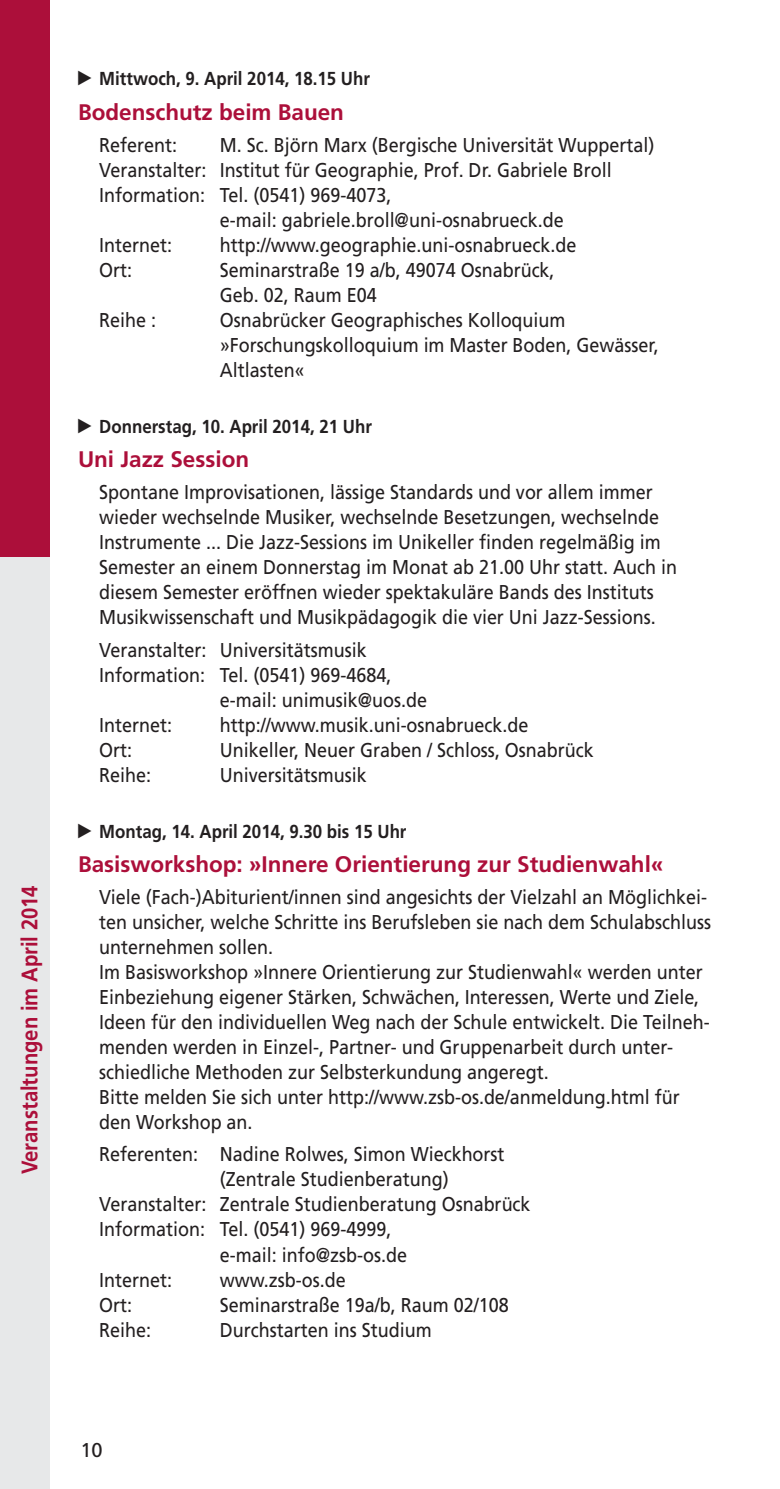
<style>
.page{position:relative;width:780px;height:1489px;background:#fff}
.page>*{position:absolute;margin:0;border:0;box-sizing:border-box;transform-origin:0 0}
.t1{font:700 22.5px "Frutiger";color:#ac0f3a}
.t2{font:700 22.5px "Frutiger";color:#ac0f3a;scale:.9 1}
.t3{font:20px/25px "Frutiger";color:#231f20;scale:.9 1}
.t4{font:20px "Frutiger";color:#231f20}
.t5{font:700 18.75px "Frutiger";color:#231f20;scale:.9 1}
</style>
<div class="page">
<div style="left:0;top:0;width:50px;height:567px;background:#ac0f3a"></div>
<div style="left:0;top:556px;width:50px;height:932px;background:#e7e8e9"></div>
<p class="t2" style="left:21px;top:1174px;width:322px;rotate:-90deg">Veranstaltungen im April 2014</p>
<p class="t5" style="left:99px;top:71px;width:302px">Mittwoch, 9. April 2014, 18.15 Uhr</p>
<p class="t1" style="left:78px;top:103px;width:267px">Bodenschutz beim Bauen</p>
<p class="t3" style="left:99px;top:134px;width:88px">Referent:</p>
<p class="t3" style="left:220px;top:134px;width:484px">M. Sc. Björn Marx (Bergische Universität Wuppertal)</p>
<p class="t3" style="left:99px;top:159px;width:571px">Veranstalter: Institut für Geographie, Prof. Dr. Gabriele Broll</p>
<p class="t3" style="left:99px;top:184px;width:326px">Information: Tel. (0541) 969-4073,</p>
<p class="t3" style="left:220px;top:209px;width:384px">e-mail: gabriele.broll@uni-osnabrueck.de</p>
<p class="t3" style="left:99px;top:234px;width:83px">Internet:</p>
<p class="t3" style="left:220px;top:234px;width:398px">http://www.geographie.uni-osnabrueck.de</p>
<p class="t3" style="left:99px;top:259px;width:38px">Ort:</p>
<p class="t3" style="left:220px;top:259px;width:373px">Seminarstraße 19 a/b, 49074 Osnabrück,<br>Geb. 02, Raum E04</p>
<p class="t3" style="left:99px;top:309px;width:65px">Reihe :</p>
<p class="t3" style="left:220px;top:309px;width:489px">Osnabrücker Geographisches Kolloquium »Forschungskolloquium im Master Boden, Gewässer,<br>Altlasten«</p>
<p class="t5" style="left:99px;top:418px;width:304px">Donnerstag, 10. April 2014, 21 Uhr</p>
<p class="t1" style="left:78px;top:450px;width:173px">Uni Jazz Session</p>
<p class="t3" style="left:99px;top:481px;width:643px">Spontane Improvisationen, lässige Standards und vor allem immer wieder wechselnde Musiker, wechselnde Besetzungen, wechselnde Instrumente ... Die Jazz-Sessions im Unikeller finden regelmäßig im Semester an einem Donnerstag im Monat ab 21.00 Uhr statt. Auch in diesem Semester eröffnen wieder spektakuläre Bands des Instituts Musikwissenschaft und Musikpädagogik die vier Uni Jazz-Sessions.</p>
<p class="t3" style="left:99px;top:638px;width:299px">Veranstalter: Universitätsmusik</p>
<p class="t3" style="left:99px;top:663px;width:326px">Information: Tel. (0541) 969-4684,</p>
<p class="t3" style="left:220px;top:688px;width:232px">e-mail: unimusik@uos.de</p>
<p class="t3" style="left:99px;top:713px;width:83px">Internet:</p>
<p class="t3" style="left:220px;top:713px;width:344px">http://www.musik.uni-osnabrueck.de</p>
<p class="t3" style="left:99px;top:738px;width:38px">Ort:</p>
<p class="t3" style="left:220px;top:738px;width:417px">Unikeller, Neuer Graben / Schloss, Osnabrück</p>
<p class="t3" style="left:99px;top:763px;width:59px">Reihe:</p>
<p class="t3" style="left:220px;top:763px;width:165px">Universitätsmusik</p>
<p class="t5" style="left:99px;top:823px;width:343px">Montag, 14. April 2014, 9.30 bis 15 Uhr</p>
<p class="t1" style="left:78px;top:855px;width:587px">Basisworkshop: »Innere Orientierung zur Studienwahl«</p>
<p class="t3" style="left:99px;top:886px;width:681px">Viele (Fach-)Abiturient/innen sind angesichts der Vielzahl an Möglichkei&shy;ten unsicher, welche Schritte ins Berufsleben sie nach dem Schulabschluss unternehmen sollen.<br>Im Basisworkshop »Innere Orientierung zur Studienwahl« werden unter Einbeziehung eigener Stärken, Schwächen, Interessen, Werte und Ziele, Ideen für den individuellen Weg nach der Schule entwickelt. Die Teilneh&shy;menden werden in Einzel-, Partner- und Gruppenarbeit durch unter&shy;schiedliche Methoden zur Selbsterkundung angeregt.<br>Bitte melden Sie sich unter http://www.zsb-os.de/anmeldung.html für den Workshop an.</p>
<p class="t3" style="left:99px;top:1143px;width:452px">Referenten: Nadine Rolwes, Simon Wieckhorst</p>
<p class="t3" style="left:220px;top:1168px;width:256px">(Zentrale Studienberatung)</p>
<p class="t3" style="left:99px;top:1193px;width:481px">Veranstalter: Zentrale Studienberatung Osnabrück</p>
<p class="t3" style="left:99px;top:1218px;width:326px">Information: Tel. (0541) 969-4999,</p>
<p class="t3" style="left:220px;top:1243px;width:209px">e-mail: info@zsb-os.de</p>
<p class="t3" style="left:99px;top:1268px;width:83px">Internet:</p>
<p class="t3" style="left:220px;top:1268px;width:141px">www.zsb-os.de</p>
<p class="t3" style="left:99px;top:1293px;width:38px">Ort:</p>
<p class="t3" style="left:220px;top:1293px;width:322px">Seminarstraße 19a/b, Raum 02/108</p>
<p class="t3" style="left:99px;top:1318px;width:59px">Reihe:</p>
<p class="t3" style="left:220px;top:1318px;width:237px">Durchstarten ins Studium</p>
<p class="t4" style="left:80px;top:1441px;width:24px">10</p>
</div>
